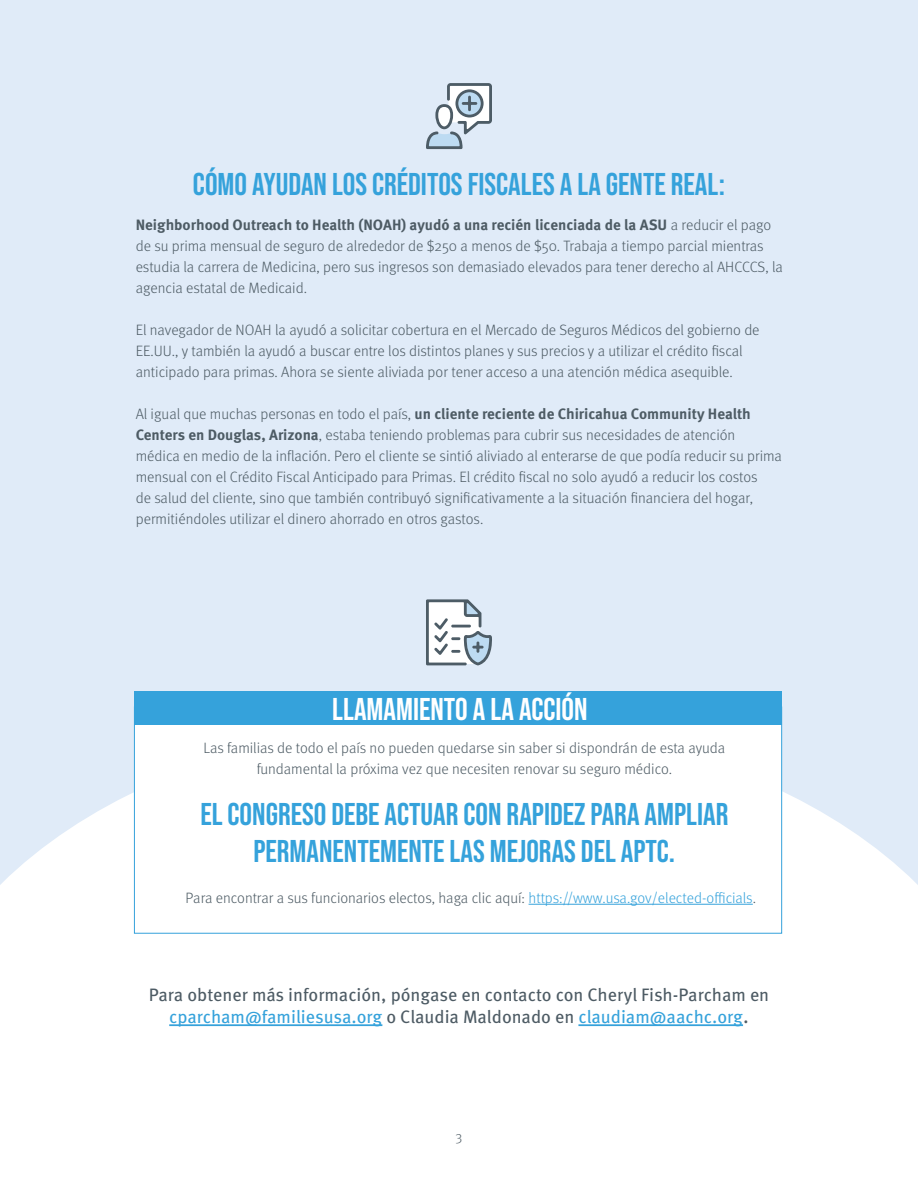
<style>
.page{position:relative;width:918px;height:1188px;background:#fff}
.page>*{position:absolute;margin:0;border:0;box-sizing:border-box;transform-origin:0 0}
.t1{font:700 31.5px/37.5px "Bebas Neue Pro";color:#35a2db;text-align:center}
.t2{font:700 31.5px "Bebas Neue Pro";color:#fff}
.t3{font:18px/22.5px "Meta OT";color:#4d5b64;text-align:center}
.t4{font:300 15px/21px "Meta OT";color:#4d5b64}
.t5{font:300 13.5px "Meta OT";color:#4d5b64}
.s1{font-weight:700}
.s2{color:#35a2db}
.s3{font-size:19.5px}
</style>
<div class="page">
<div style="left:0;top:0;width:918px;height:1115px;background:#e0ebf8"></div>
<svg style="left:0;top:722px;width:918px;height:393px;background:#fafcfe"></svg>
<div style="left:134px;top:707px;width:648px;height:227px;background:#fff;border:1px solid #35a2db"></div>
<div style="left:134px;top:692px;width:648px;height:33px;background:#35a2db"></div>
<hr style="left:529px;top:904px;width:224px;height:1px;background:#35a2db">
<svg style="left:426px;top:83px;width:66px;height:66px"></svg>
<svg style="left:426px;top:599px;width:66px;height:66px;background:#c5ced5"></svg>
<hr style="left:169px;top:1024px;width:213px;height:2px;background:#35a2db">
<hr style="left:578px;top:1024px;width:165px;height:2px;background:#35a2db">
<h1 class="t1" style="left:193px;top:165px;width:534px">CÓMO AYUDAN LOS CRÉDITOS FISCALES A LA GENTE REAL:</h1>
<p class="t4" style="left:136px;top:215px;width:649px"><span class="s1">Neighborhood Outreach to Health (NOAH) ayudó a una recién licenciada de la ASU</span> a reducir el pago de su prima mensual de seguro de alrededor de $250 a menos de $50. Trabaja a tiempo parcial mientras estudia la carrera de Medicina, pero sus ingresos son demasiado elevados para tener derecho al AHCCCS, la agencia estatal de Medicaid.</p>
<p class="t4" style="left:136px;top:320px;width:625px">El navegador de NOAH la ayudó a solicitar cobertura en el Mercado de Seguros Médicos del gobierno de<br>EE.UU., y también la ayudó a buscar entre los distintos planes y sus precios y a utilizar el crédito fiscal anticipado para primas. Ahora se siente aliviada por tener acceso a una atención médica asequible.</p>
<p class="t4" style="left:136px;top:404px;width:648px">Al igual que muchas personas en todo el país, <span class="s1">un cliente reciente de Chiricahua Community Health Centers en Douglas, Arizona</span>, estaba teniendo problemas para cubrir sus necesidades de atención médica en medio de la inflación. Pero el cliente se sintió aliviado al enterarse de que podía reducir su prima mensual con el Crédito Fiscal Anticipado para Primas. El crédito fiscal no solo ayudó a reducir los costos<br>de salud del cliente, sino que también contribuyó significativamente a la situación financiera del hogar, permitiéndoles utilizar el dinero ahorrado en otros gastos.</p>
<h1 class="t2" style="left:332px;top:691px;width:257px">LLAMAMIENTO A LA ACCIÓN</h1>
<p class="t4" style="left:204px;top:738px;width:523px;text-align:center">Las familias de todo el país no pueden quedarse sin saber si dispondrán de esta ayuda fundamental la próxima vez que necesiten renovar su seguro médico.</p>
<h1 class="t1" style="left:200px;top:795px;width:530px">EL CONGRESO DEBE ACTUAR CON RAPIDEZ PARA AMPLIAR<br>PERMANENTEMENTE LAS MEJORAS DEL APTC.</h1>
<p class="t4" style="left:186px;top:887px;width:572px">Para encontrar a sus funcionarios electos, haga clic aquí: <span class="s2">https://www.usa.gov/elected-officials</span>.</p>
<p class="t3" style="left:149px;top:983px;width:622px">Para obtener más información, póngase en contacto con Cheryl Fish-Parcham en <span class="s2">cparcham@familiesusa.org</span> o Claudia Maldonado en <span class="s2">claudiam@aachc.org</span><span class="s3">.</span></p>
<p class="t5" style="left:452px;top:1131px;width:8px">3</p>
<p class="t5" style="left:456px;top:1131px;width:8px">3</p>
</div>
